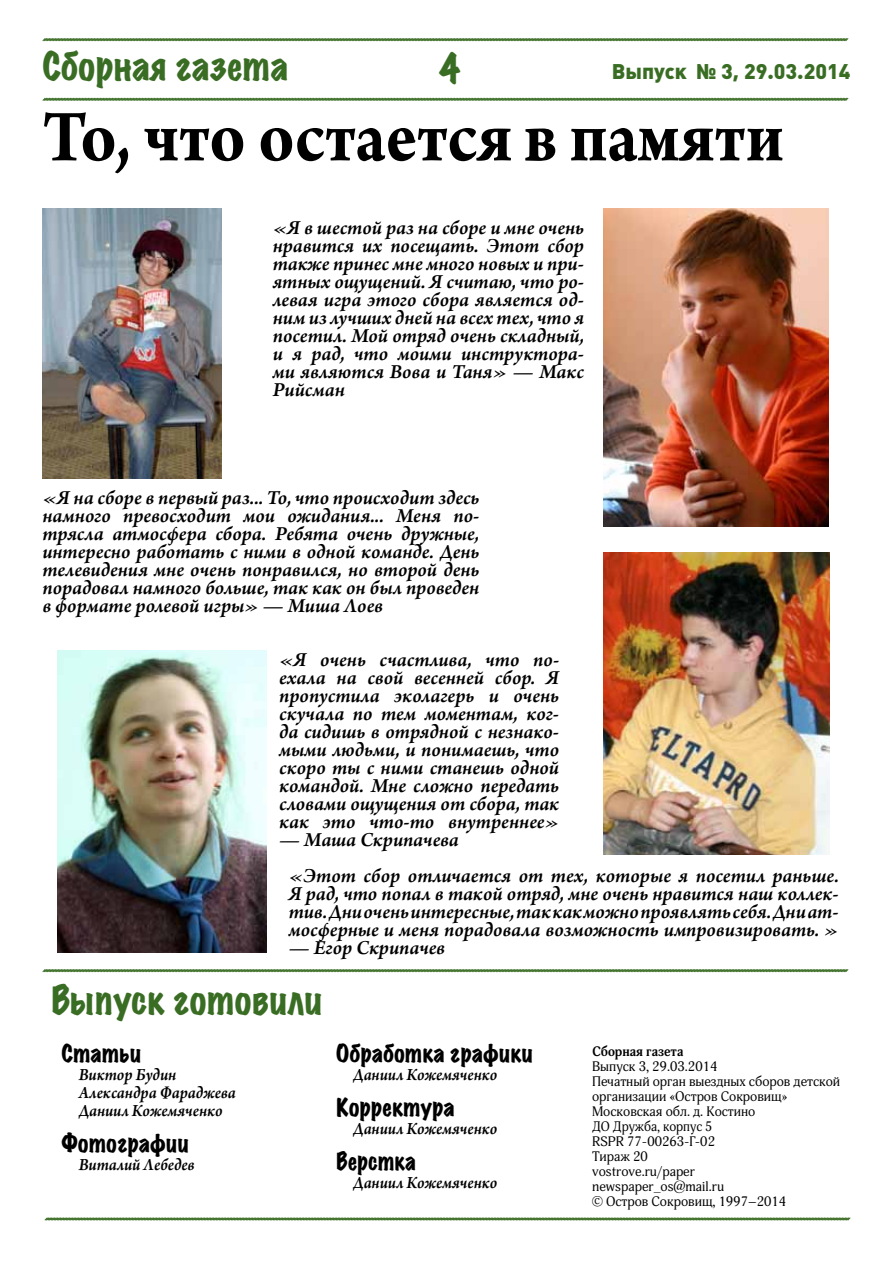
<style>
.page{position:relative;width:893px;height:1263px;background:#fff}
.page>*{position:absolute;margin:0;border:0;box-sizing:border-box;transform-origin:0 0}
.t1{font:700 78px "Arno Pro";letter-spacing:-.005em;color:#000;scale:.9 1}
.t2{font:expanded 35.85px "Marker Felt";color:#3a6d24;scale:.94 1}
.t3{font:expanded 35.85px "Marker Felt";color:#3a6d24;scale:.87 1}
.t4{font:expanded 22.5px "Marker Felt";color:#000;scale:.94 1}
.t5{font:expanded 22.5px "Marker Felt";color:#000;scale:.9 1}
.t6{font:italic 600 21px/18px "Arno Pro";letter-spacing:-.005em;color:#000;text-align:justify}
.t7{font:900 21px "Plumb";color:#3a6d24}
.t8{font:italic 600 18px/18px "Arno Pro";letter-spacing:-.005em;color:#000;scale:.94 1}
.t9{font:13.5px/15px "Adonis";color:#000}
.t10{font:700 13.5px "Adonis";color:#000}
</style>
<div class="page">
<svg style="left:42px;top:38px;width:807px;height:4px;background:#85a578"></svg>
<svg style="left:42px;top:969px;width:807px;height:4px;background:#85a578"></svg>
<svg style="left:44px;top:1217px;width:807px;height:4px;background:#85a578"></svg>
<svg style="left:42px;top:97px;width:807px;height:4px;background:#85a578"></svg>
<img style="left:43px;top:208px;width:178px;height:270px">
<img style="left:57px;top:651px;width:209px;height:301px">
<img style="left:603px;top:208px;width:225px;height:319px">
<img style="left:603px;top:553px;width:226px;height:302px">
<h2 class="t2" style="left:43px;top:39px;width:263px">Сборная газета</h2>
<h2 class="t3" style="left:439px;top:42px;width:25px">4</h2>
<p class="t7" style="left:612px;top:59px;width:240px">Выпуск № 3, 29.03.2014</p>
<h1 class="t1" style="left:43px;top:92px;width:825px">То, что остается в памяти</h1>
<p class="t6" style="left:273px;top:220px;width:313px">«Я в шестой раз на сборе и мне очень нравится их посещать. Этот сбор также принес мне много новых и при&shy;ятных ощущений. Я считаю, что ро&shy;левая игра этого сбора является од&shy;ним из лучших дней на всех тех, что я посетил. Мой отряд очень складный, и я рад, что моими инструктора&shy;ми являются Вова и Таня» — Макс Рийсман</p>
<p class="t6" style="left:42px;top:490px;width:439px">«Я на сборе в первый раз... То, что происходит здесь намного превосходит мои ожидания... Меня по&shy;трясла атмосфера сбора. Ребята очень дружные, интересно работать с ними в одной команде. День телевидения мне очень понравился, но второй день порадовал намного больше, так как он был проведен в формате ролевой игры» — Миша Лоев</p>
<p class="t6" style="left:279px;top:652px;width:281px">«Я очень счастлива, что по&shy;ехала на свой весенней сбор. Я пропустила эколагерь и очень скучала по тем моментам, ког&shy;да сидишь в отрядной с незнако&shy;мыми людьми, и понимаешь, что скоро ты с ними станешь одной командой. Мне сложно передать словами ощущения от сбора, так как это что-то внутреннее»</p>
<p class="t6" style="left:279px;top:832px;width:181px">— Маша Скрипачева</p>
<p class="t6" style="left:289px;top:868px;width:552px">«Этот сбор отличается от тех, которые я посетил раньше.<br>Я рад, что попал в такой отряд, мне очень нравится наш коллек&shy;тив. Дни очень интересные, так как можно проявлять себя. Дни ат&shy;мосферные и меня порадовала возможность импровизировать. »</p>
<p class="t6" style="left:289px;top:940px;width:158px">— Егор Скрипачев</p>
<h2 class="t2" style="left:51px;top:974px;width:291px">Выпуск готовили</h2>
<p class="t4" style="left:62px;top:1037px;width:86px">Статьи</p>
<p class="t8" style="left:79px;top:1066px;width:169px">Виктор Будин<br>Александра Фараджева<br>Даниил Кожемяченко</p>
<p class="t4" style="left:62px;top:1127px;width:137px">Фотографии</p>
<p class="t8" style="left:79px;top:1156px;width:125px">Виталий Лебедев</p>
<p class="t4" style="left:336px;top:1037px;width:211px">Обработка графики</p>
<p class="t8" style="left:353px;top:1066px;width:155px">Даниил Кожемяченко</p>
<p class="t4" style="left:336px;top:1091px;width:128px">Корректура</p>
<p class="t8" style="left:353px;top:1120px;width:155px">Даниил Кожемяченко</p>
<p class="t5" style="left:336px;top:1145px;width:90px">Верстка</p>
<p class="t8" style="left:353px;top:1174px;width:155px">Даниил Кожемяченко</p>
<p class="t10" style="left:592px;top:1044px;width:93px">Сборная газета</p>
<p class="t9" style="left:592px;top:1059px;width:250px">Выпуск 3, 29.03.2014<br>Печатный орган выездных сборов детской организации «Остров Сокровищ»<br>Московская обл. д. Костино<br>ДО Дружба, корпус 5<br>RSPR 77-00263-Г-02<br>Тираж 20<br>vostrove.ru/paper<br>newspaper_os@mail.ru<br>© Остров Сокровищ, 1997–2014</p>
</div>
